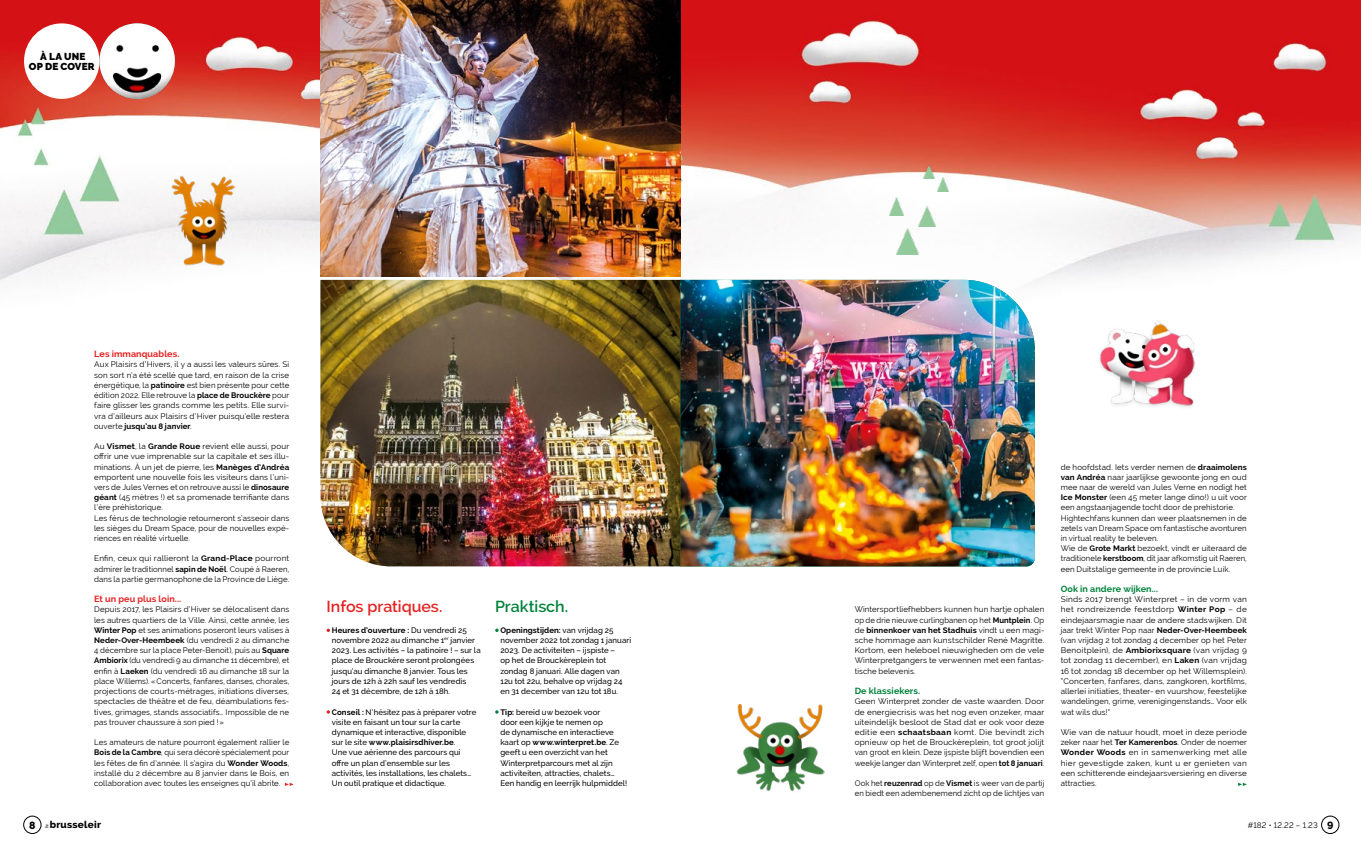
<style>
.page{position:relative;width:1361px;height:851px;background:#fff}
.page>*{position:absolute;margin:0;border:0;box-sizing:border-box;transform-origin:0 0}
.Titel_news_FR{font:600 16px "Raleway";letter-spacing:-.005em;color:#e52322}
.t1{font:600 16px "Raleway";letter-spacing:-.005em;color:#00823b}
.t2{font:800 10.5px "Raleway";color:#000}
.t3{font:900 10px/10.3px "Raleway";letter-spacing:.01em;color:#000;text-align:center}
.t4{font:800 10px "Raleway";letter-spacing:.025em;color:#000}
.Tussentitel_FR{font:700 9px "Raleway";letter-spacing:.01em;color:#e52322}
.t5{font:700 9px "Raleway";letter-spacing:.01em;color:#00823b}
.Body_FR_justified{font:8px/10.2px "Raleway";letter-spacing:.01em;color:#000;text-align:justify}
.Body_FR_left{font:500 8px/10.2px "Raleway";letter-spacing:.01em;color:#000}
.Body_FR_justified-2{font:8px/10.2px "Raleway";letter-spacing:.01em;color:#000;scale:.96 1}
.t6{font:500 3px "Raleway";color:#000}
.s1{font-weight:700}
.s2{font-weight:800;font-size:10.5px}
</style>
<div class="page">
<img style="left:0;top:0;width:1361px;height:282px">
<img style="left:320px;top:280px;width:360px;height:286px">
<img style="left:320px;top:0;width:360px;height:276px">
<img style="left:680px;top:280px;width:355px;height:286px">
<div style="left:1097px;top:319px;width:100px;height:90px;background:#000;opacity:.14"></div>
<img style="left:1099px;top:320px;width:95px;height:85px">
<img style="left:736px;top:704px;width:89px;height:88px">
<svg style="left:285px;top:782px;width:9px;height:3px"></svg>
<svg style="left:1238px;top:782px;width:9px;height:3px"></svg>
<img style="left:918px;top:206px;width:17px;height:20px">
<svg style="left:924px;top:165px;width:25px;height:26px"></svg>
<img style="left:897px;top:228px;width:21px;height:26px">
<img style="left:889px;top:198px;width:15px;height:17px">
<img style="left:172px;top:176px;width:62px;height:90px">
<svg style="left:327px;top:628px;width:3px;height:4px"></svg>
<div style="left:1321px;top:815px;width:18px;height:18px;border:1px solid #000;border-radius:50%"></div>
<div style="left:24px;top:815px;width:17px;height:18px;border:1px solid #000;border-radius:50%"></div>
<div style="left:24px;top:23px;width:75px;height:76px;background:#fff;border-radius:50%"></div>
<img style="left:99px;top:23px;width:76px;height:76px;border-radius:38px">
<p class="t3" style="left:29px;top:51px;width:67px">À LA UNE<br>OP DE COVER</p>
<h2 class="Tussentitel_FR" style="left:94px;top:349px;width:87px">Les immanquables.</h2>
<p class="Body_FR_justified" style="left:94px;top:359px;width:197px">Aux Plaisirs d’Hivers, il y a aussi les valeurs sûres. Si son sort n’a été scellé que tard, en raison de la crise énergétique, la <span class="s1">patinoire</span> est bien présente pour cette édition 2022. Elle retrouve la <span class="s1">place de Brouckère</span> pour faire glisser les grands comme les petits. Elle survi&shy;vra d’ailleurs aux Plaisirs d’Hiver puisqu’elle restera ouverte <span class="s1">jusqu’au 8 janvier</span>.</p>
<p class="Body_FR_justified" style="left:94px;top:441px;width:197px">Au <span class="s1">Vismet</span>, la <span class="s1">Grande Roue</span> revient elle aussi, pour offrir une vue imprenable sur la capitale et ses illu&shy;minations. À un jet de pierre, les <span class="s1">Manèges d’Andréa </span>emportent une nouvelle fois les visiteurs dans l’uni&shy;vers de Jules Vernes et on retrouve aussi le <span class="s1">dinosaure géant</span> (45 mètres !) et sa promenade terrifiante dans l’ère préhistorique.</p>
<p class="Body_FR_justified" style="left:94px;top:512px;width:197px">Les férus de technologie retourneront s’asseoir dans les sièges du Dream Space, pour de nouvelles expé&shy;riences en réalité virtuelle.</p>
<p class="Body_FR_justified" style="left:94px;top:553px;width:197px">Enfin, ceux qui rallieront la <span class="s1">Grand-Place</span> pourront admirer le traditionnel <span class="s1">sapin de Noël</span>. Coupé à Raeren, dans la partie germanophone de la Province de Liège.</p>
<h2 class="Tussentitel_FR" style="left:94px;top:594px;width:89px">Et un peu plus loin...</h2>
<p class="Body_FR_justified" style="left:94px;top:604px;width:197px">Depuis 2017, les Plaisirs d’Hiver se délocalisent dans les autres quartiers de la Ville. Ainsi, cette année, les <span class="s1">Winter Pop</span> et ses animations poseront leurs valises à <span class="s1">Neder-Over-Heembeek</span> (du vendredi 2 au dimanche 4 décembre sur la place Peter-Benoit), puis au <span class="s1">Square Ambiorix</span> (du vendredi 9 au dimanche 11 décembre), et enfin à <span class="s1">Laeken</span> (du vendredi 16 au dimanche 18 sur la place Willems). «Concerts, fanfares, danses, chorales, projections de courts-métrages, initiations diverses, spectacles de théâtre et de feu, déambulations fes&shy;tives, grimages, stands associatifs… Impossible de ne pas trouver chaussure à son pied !»</p>
<p class="Body_FR_justified" style="left:94px;top:737px;width:197px">Les amateurs de nature pourront également rallier le <span class="s1">Bois de la Cambre</span>, qui sera décoré spécialement pour les fêtes de fin d’année. Il s’agira du <span class="s1">Wonder Woods</span>, installé du 2 décembre au 8 janvier dans le Bois, en collaboration avec toutes les enseignes qu’il abrite.</p>
<h1 class="Titel_news_FR" style="left:327px;top:597px;width:117px">Infos pratiques.</h1>
<h1 class="t1" style="left:495px;top:597px;width:74px">Praktisch.</h1>
<p class="Body_FR_left" style="left:332px;top:625px;width:150px"><span class="s1">Heures d’ouverture :</span> Du vendredi 25 novembre 2022 au dimanche 1<sup>er</sup> janvier 2023. Les activités – la patinoire ! – sur la place de Brouckère seront prolongées jusqu’au dimanche 8 janvier. Tous les jours de 12h à 22h sauf les vendredis<br>24 et 31 décembre, de 12h à 18h.</p>
<p class="Body_FR_left" style="left:332px;top:706px;width:146px"><span class="s1">Conseil :</span> N’hésitez pas à préparer votre visite en faisant un tour sur la carte dynamique et interactive, disponible sur le site <span class="s1">www.plaisirsdhiver.be</span>.<br>Une vue aérienne des parcours qui offre un plan d’ensemble sur les activités, les installations, les chalets… Un outil pratique et didactique.</p>
<p class="Body_FR_left" style="left:500px;top:625px;width:132px"><span class="s1">Openingstijden:</span> van vrijdag 25 november 2022 tot zondag 1 januari<br>2023. De activiteiten – ijspiste –<br>op het de Brouckèreplein tot zondag 8 januari. Alle dagen van<br>12u tot 22u, behalve op vrijdag 24 en 31 december van 12u tot 18u.</p>
<p class="Body_FR_left" style="left:500px;top:706px;width:128px"><span class="s1">Tip:</span> bereid uw bezoek voor<br>door een kijkje te nemen op<br>de dynamische en interactieve kaart op <span class="s1">www.winterpret.be</span>. Ze geeft u een overzicht van het<br>Winterpretparcours met al zijn activiteiten, attracties, chalets…<br>Een handig en leerrijk hulpmiddel!</p>
<p class="Body_FR_justified" style="left:854px;top:604px;width:191px">Wintersportliefhebbers kunnen hun hartje ophalen op de drie nieuwe curlingbanen op het <span class="s1">Muntplein</span>. Op de <span class="s1">binnenkoer van het Stadhuis</span> vindt u een magi&shy;sche hommage aan kunstschilder René Magritte.<br>Kortom, een heleboel nieuwigheden om de vele Winterpretgangers te verwennen met een fantas&shy;tische belevenis.</p>
<p class="t5" style="left:854px;top:685px;width:67px">De klassiekers.</p>
<p class="Body_FR_justified" style="left:854px;top:696px;width:191px">Geen Winterpret zonder de vaste waarden. Door de energiecrisis was het nog even onzeker, maar uiteindelijk besloot de Stad dat er ook voor deze editie een <span class="s1">schaatsbaan</span> komt. Die bevindt zich opnieuw op het de Brouckèreplein, tot groot jolijt van groot en klein. Deze ijspiste blijft bovendien een weekje langer dan Winterpret zelf, open <span class="s1">tot 8 januari</span>.</p>
<p class="Body_FR_justified-2" style="left:854px;top:777px;width:199px">Ook het <span class="s1">reuzenrad</span> op de <span class="s1">Vismet</span> is weer van de partij en biedt een adembenemend zicht op de lichtjes van</p>
<p class="Body_FR_justified" style="left:1060px;top:461px;width:188px;text-align:left">de hoofdstad. Iets verder nemen de <span class="s1">draaimolens van Andréa</span> naar jaarlijkse gewoonte jong en oud mee naar de wereld van Jules Verne en nodigt het <span class="s1">Ice Monster</span> (een 45 meter lange dino!) u uit voor een angstaanjagende tocht door de prehistorie.<br>Hightechfans kunnen dan weer plaatsnemen in de zetels van Dream Space om fantastische avonturen in virtual reality te beleven.<br>Wie de <span class="s1">Grote Markt</span> bezoekt, vindt er uiteraard de traditionele <span class="s1">kerstboom</span>, dit jaar afkomstig uit Raeren, een Duitstalige gemeente in de provincie Luik.</p>
<p class="t5" style="left:1060px;top:583px;width:99px">Ook in andere wijken...</p>
<p class="Body_FR_justified" style="left:1060px;top:594px;width:188px">Sinds 2017 brengt Winterpret – in de vorm van het rondreizende feestdorp <span class="s1">Winter Pop</span> – de eindejaarsmagie naar de andere stadswijken. Dit jaar trekt Winter Pop naar <span class="s1">Neder-Over-Heembeek </span>(van vrijdag 2 tot zondag 4 december op het Peter Benoitplein), de <span class="s1">Ambiorixsquare</span> (van vrijdag 9 tot zondag 11 december), en <span class="s1">Laken</span> (van vrijdag 16 tot zondag 18 december op het Willemsplein). “Concerten, fanfares, dans, zangkoren, kortfilms, allerlei initiaties, theater- en vuurshow, feestelijke wandelingen, grime, verenigingenstands… Voor elk wat wils dus!”</p>
<p class="Body_FR_justified" style="left:1060px;top:726px;width:188px">Wie van de natuur houdt, moet in deze periode zeker naar het <span class="s1">Ter Kamerenbos</span>. Onder de noemer <span class="s1">Wonder Woods</span> en in samenwerking met alle hier gevestigde zaken, kunt u er genieten van een schitterende eindejaarsversiering en diverse attracties.</p>
<p class="t6" style="left:46px;top:822px;width:4px">le</p>
<p class="t4" style="left:50px;top:819px;width:53px">brusseleir</p>
<p class="Body_FR_justified" style="left:1247px;top:820px;width:87px">#182 • 12.22 – 1.23 <span class="s2">9</span></p>
<h2 class="t2" style="left:29px;top:818px;width:8px">8</h2>
<p class="t6" style="left:45px;top:825px;width:5px">de</p>
</div>
